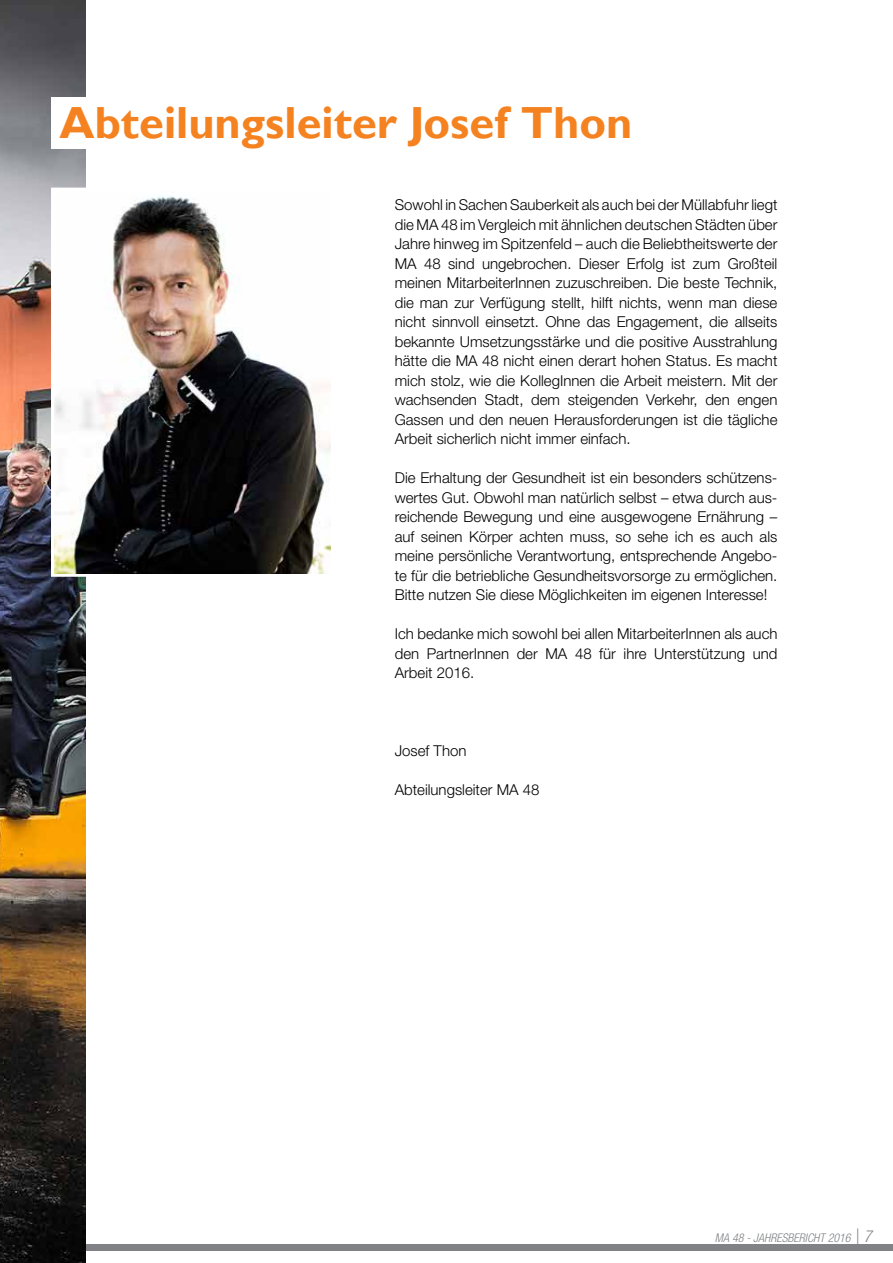
<style>
.page{position:relative;width:893px;height:1263px;background:#fff}
.page>*{position:absolute;margin:0;border:0;box-sizing:border-box;transform-origin:0 0}
.t1{font:700 45px "Gill Sans";color:#f58220}
.t2{font:300 15px/19.5px "Helvetica Neue LT Std";color:#000;text-align:justify}
.t3{font:italic 300 condensed 12px "Helvetica Neue LT Std";color:#808285}
.s1{font-size:16.5px}
</style>
<div class="page">
<div style="left:0;top:1244px;width:893px;height:6px;background:#808285"></div>
<img style="left:0;top:0;width:86px;height:1263px">
<div style="left:51px;top:97px;width:791px;height:52px;background:#fff"></div>
<img style="left:55px;top:191px;width:276px;height:382px">
<h1 class="t1" style="left:60px;top:96px;width:574px">Abteilungsleiter Josef Thon</h1>
<p class="t2" style="left:395px;top:195px;width:384px">Sowohl in Sachen Sauberkeit als auch bei der Müllabfuhr liegt die MA 48 im Vergleich mit ähnlichen deutschen Städten über Jahre hinweg im Spitzenfeld – auch die Beliebtheitswerte der MA 48 sind ungebrochen. Dieser Erfolg ist zum Großteil meinen MitarbeiterInnen zuzuschreiben. Die beste Technik, die man zur Verfügung stellt, hilft nichts, wenn man diese nicht sinnvoll einsetzt. Ohne das Engagement, die allseits bekannte Umsetzungsstärke und die positive Ausstrahlung hätte die MA 48 nicht einen derart hohen Status. Es macht mich stolz, wie die KollegInnen die Arbeit meistern. Mit der wachsenden Stadt, dem steigenden Verkehr, den engen Gassen und den neuen Herausforderungen ist die tägliche Arbeit sicherlich nicht immer einfach.</p>
<p class="t2" style="left:395px;top:468px;width:384px">Die Erhaltung der Gesundheit ist ein besonders schützens&shy;wertes Gut. Obwohl man natürlich selbst – etwa durch aus&shy;reichende Bewegung und eine ausgewogene Ernährung – auf seinen Körper achten muss, so sehe ich es auch als meine persönliche Verantwortung, entsprechende Angebo&shy;te für die betriebliche Gesundheitsvorsorge zu ermöglichen.<br>Bitte nutzen Sie diese Möglichkeiten im eigenen Interesse!</p>
<p class="t2" style="left:395px;top:624px;width:384px">Ich bedanke mich sowohl bei allen MitarbeiterInnen als auch den PartnerInnen der MA 48 für ihre Unterstützung und Arbeit 2016.</p>
<p class="t2" style="left:395px;top:741px;width:73px">Josef Thon</p>
<p class="t2" style="left:395px;top:780px;width:146px">Abteilungsleiter MA 48</p>
<p class="t3" style="left:715px;top:1231px;width:158px">MA 48 - JAHRESBERICHT 2016 <span class="s1">| 7</span></p>
</div>
